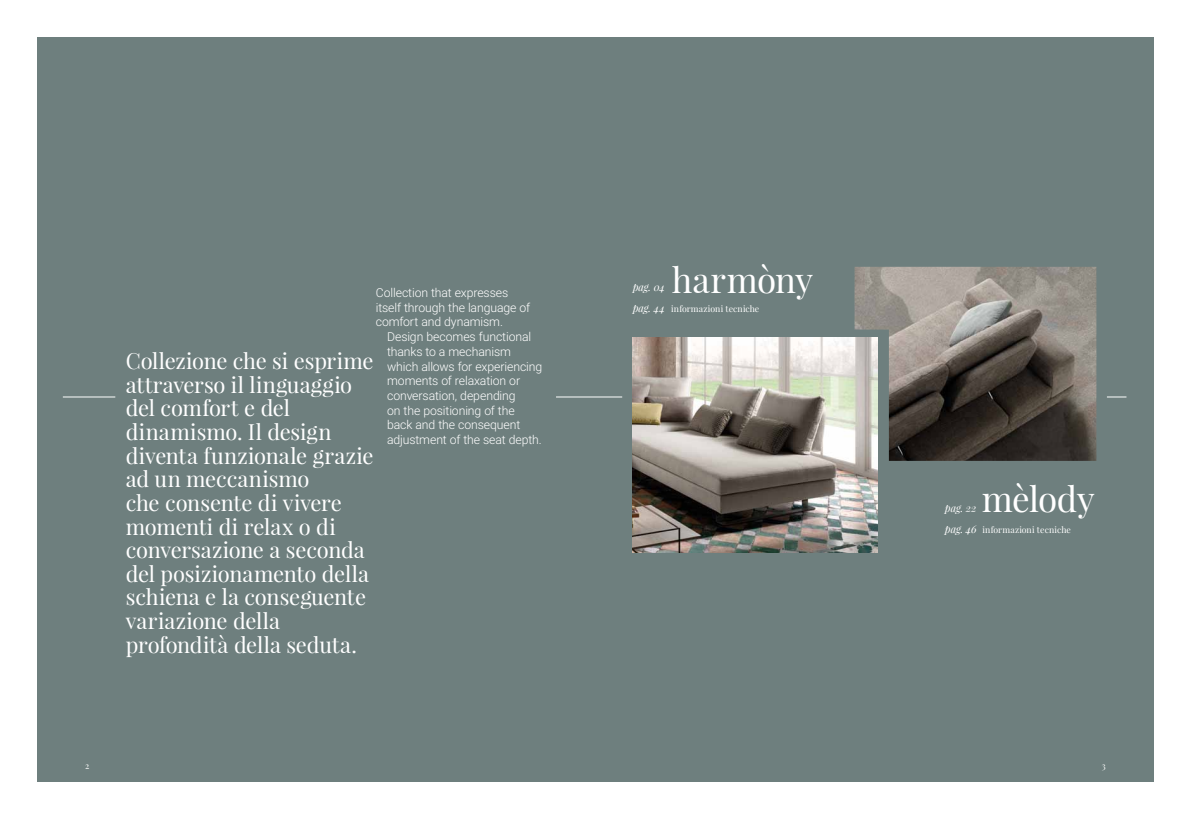
<style>
.page{position:relative;width:1191px;height:819px;background:#fff}
.page>*{position:absolute;margin:0;border:0;box-sizing:border-box;transform-origin:0 0}
.t1{font:35px "Playfair Display";letter-spacing:-.02em;color:#fff}
.t2{font:21.88px/23.6px "Playfair Display";letter-spacing:-.005em;color:#fff}
.t3{font:300 12.25px/14.7px "Roboto";letter-spacing:-.01em;color:#fff}
.t4{font:italic 10.5px "Playfair Display";letter-spacing:-.005em;color:#fff}
.t5{font:8.75px "Playfair Display";letter-spacing:.015em;color:#fff}
.s1{font-style:italic;font-size:10.5px}
</style>
<div class="page">
<div style="left:37px;top:37px;width:1116px;height:744px;background:#6e7f7e"></div>
<hr style="left:63px;top:396px;width:52px;height:1px;background:#fff">
<hr style="left:556px;top:396px;width:66px;height:1px;background:#fff">
<svg style="left:1107px;top:396px;width:19px;height:1px"></svg>
<img style="left:632px;top:337px;width:245px;height:215px">
<img style="left:854px;top:267px;width:242px;height:194px">
<p class="t3" style="left:376px;top:285px;width:156px">Collection that expresses itself through the language of comfort and dynamism.</p>
<p class="t3" style="left:387px;top:329px;width:157px">Design becomes functional thanks to a mechanism which allows for experiencing moments of relaxation or conversation, depending<br>on the positioning of the back and the consequent adjustment of the seat depth.</p>
<p class="t2" style="left:126px;top:349px;width:249px">Collezione che si esprime attraverso il linguaggio del comfort e del dinamismo. Il design diventa funzionale grazie ad un meccanismo<br>che consente di vivere momenti di relax o di conversazione a seconda del posizionamento della schiena e la conseguente variazione della profondità della seduta.</p>
<h1 class="t1" style="left:672px;top:258px;width:143px">harmòny</h1>
<p class="t4" style="left:632px;top:280px;width:34px">pag. 04</p>
<p class="t5" style="left:632px;top:303px;width:128px"><span class="s1">pag. 44</span> informazioni tecniche</p>
<h1 class="t1" style="left:981px;top:476px;width:114px">mèlody</h1>
<p class="t4" style="left:945px;top:501px;width:33px">pag. 22</p>
<p class="t5" style="left:945px;top:524px;width:127px"><span class="s1">pag. 46</span> informazioni tecniche</p>
<p class="t5" style="left:85px;top:760px;width:6px">2</p>
<p class="t5" style="left:1102px;top:760px;width:5px">3</p>
</div>
